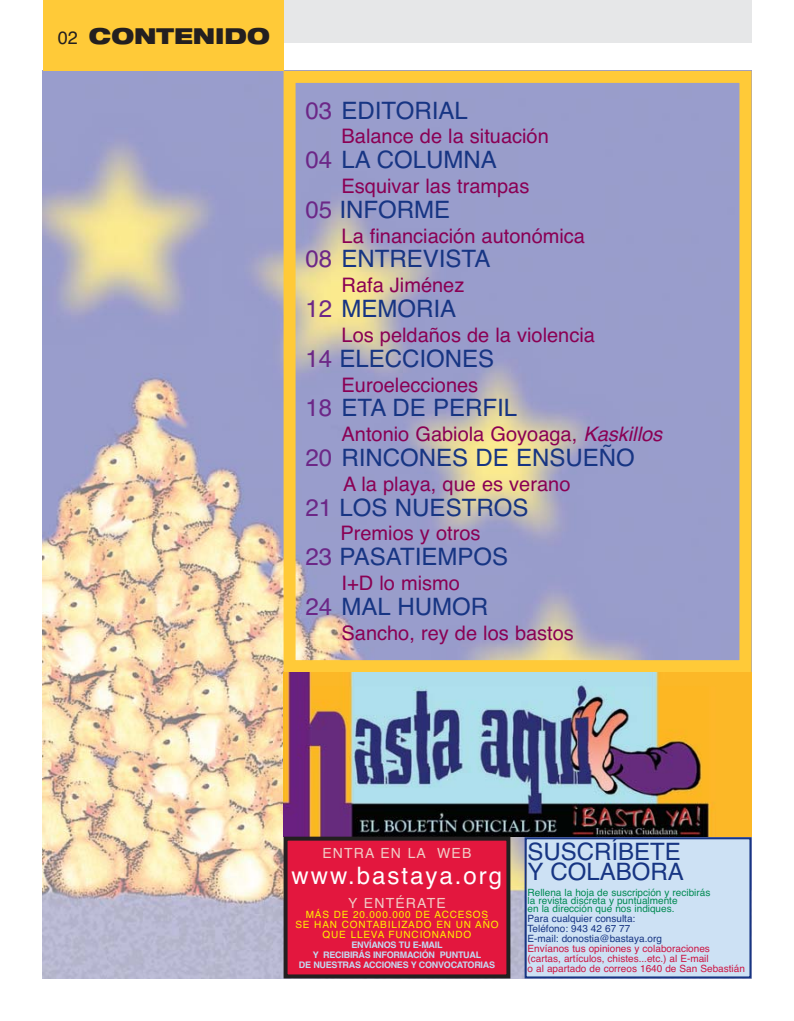
<style>
.page{position:relative;width:794px;height:1021px;background:#fff}
.page>*{position:absolute;margin:0;border:0;box-sizing:border-box;transform-origin:0 0}
.t1{font:24px/20px "Helvetica";color:#173583}
.t2{font:24px "Helvetica";letter-spacing:.085em;color:#fff}
.t3{font:900 expanded 22px "Helvetica Neue";color:#231f20}
.t4{font:20px "Helvetica";color:#8a0054}
.t5{font:14px "Helvetica";letter-spacing:.085em;color:#f1ccc6}
.t6{font:10px/10px "Helvetica";color:#cc1543}
.t7{font:10px/8px "Helvetica";color:#008a52}
.t8{font:10px/10px "Helvetica";letter-spacing:.085em;color:#fff200;text-align:center}
.t9{font:10px/10px "Helvetica";color:#173583}
.t10{font:700 9px/10px "Helvetica";letter-spacing:-.03em;color:#c2daf2;text-align:center}
.s1{font-family:"Helvetica";font-weight:400;font-stretch:normal;font-size:18px}
.s2{color:#6c2787}
.s3{font-style:italic}
</style>
<div class="page">
<img style="left:43px;top:71px;width:708px;height:907px">
<div style="left:43px;top:0;width:708px;height:43px;background:#e6e7e8"></div>
<div style="left:283px;top:71px;width:468px;height:601px;border:12px solid #ffca38"></div>
<img style="left:283px;top:672px;width:468px;height:164px">
<div style="left:285px;top:838px;width:223px;height:138px;background:#e3173e"></div>
<div style="left:283px;top:836px;width:227px;height:142px;border:4px solid #231f20"></div>
<div style="left:526px;top:839px;width:223px;height:137px;background:#cde1f4"></div>
<div style="left:524px;top:837px;width:227px;height:141px;border:2px solid #173583"></div>
<div style="left:43px;top:0;width:240px;height:71px;background:#ffca38"></div>
<p class="t3" style="left:58px;top:28px;width:213px"><span class="s1">02</span> CONTENIDO</p>
<p class="t1" style="left:305px;top:102px;width:164px"><span class="s2">03</span> EDITORIAL</p>
<p class="t4" style="left:341px;top:129px;width:209px">Balance de la situación</p>
<p class="t1" style="left:305px;top:152px;width:193px"><span class="s2">04</span> LA COLUMNA</p>
<p class="t4" style="left:341px;top:179px;width:189px">Esquivar las trampas</p>
<p class="t1" style="left:305px;top:202px;width:146px"><span class="s2">05</span> INFORME</p>
<p class="t4" style="left:341px;top:228px;width:245px">La financiación autonómica</p>
<p class="t1" style="left:305px;top:251px;width:186px"><span class="s2">08</span> ENTREVISTA</p>
<p class="t4" style="left:341px;top:278px;width:124px">Rafa Jiménez</p>
<p class="t1" style="left:305px;top:301px;width:152px"><span class="s2">12</span> MEMORIA</p>
<p class="t4" style="left:341px;top:327px;width:255px">Los peldaños de la violencia</p>
<p class="t1" style="left:305px;top:350px;width:190px"><span class="s2">14</span> ELECCIONES</p>
<p class="t4" style="left:341px;top:377px;width:138px">Euroelecciones</p>
<p class="t1" style="left:305px;top:400px;width:213px"><span class="s2">18</span> ETA DE PERFIL</p>
<p class="t4" style="left:341px;top:427px;width:326px">Antonio Gabiola Goyoaga, <span class="s3">Kaskillos</span></p>
<p class="t1" style="left:305px;top:450px;width:331px"><span class="s2">20</span> RINCONES DE ENSUEÑO</p>
<p class="t4" style="left:343px;top:476px;width:229px">A la playa, que es verano</p>
<p class="t1" style="left:305px;top:499px;width:224px"><span class="s2">21</span> LOS NUESTROS</p>
<p class="t4" style="left:340px;top:526px;width:141px">Premios y otros</p>
<p class="t1" style="left:305px;top:549px;width:204px"><span class="s2">23</span> PASATIEMPOS</p>
<p class="t4" style="left:341px;top:575px;width:120px">I+D lo mismo</p>
<p class="t1" style="left:305px;top:598px;width:184px"><span class="s2">24</span> MAL HUMOR</p>
<p class="t4" style="left:341px;top:625px;width:234px">Sancho, rey de los bastos</p>
<p class="t5" style="left:322px;top:847px;width:150px">ENTRA EN LA WEB</p>
<p class="t2" style="left:291px;top:866px;width:212px">www.bastaya.org</p>
<p class="t5" style="left:348px;top:898px;width:99px">Y ENTÉRATE</p>
<p class="t8" style="left:295px;top:910px;width:205px">MÁS DE 20.000.000 DE ACCESOS<br>SE HAN CONTABILIZADO EN UN AÑO<br>QUE LLEVA FUNCIONANDO</p>
<p class="t10" style="left:299px;top:941px;width:198px">ENVÍANOS TU E-MAIL<br>Y RECIBIRÁS INFORMACIÓN PUNTUAL<br>DE NUESTRAS ACCIONES Y CONVOCATORIAS</p>
<p class="t1" style="left:527px;top:843px;width:158px">SUSCRÍBETE<br>Y COLABORA</p>
<p class="t7" style="left:527px;top:889px;width:184px">Rellena la hoja de suscripción y recibirás la revista discreta y puntualmente<br>en la dirección que nos indiques.</p>
<p class="t9" style="left:527px;top:914px;width:136px">Para cualquier consulta:<br>Teléfono: 943 42 67 77<br>E-mail: donostia@bastaya.org</p>
<p class="t6" style="left:527px;top:944px;width:219px">Envíanos tus opiniones y colaboraciones (cartas, artículos, chistes...etc.) al E-mail<br>o al apartado de correos 1640 de San Sebastián</p>
</div>
